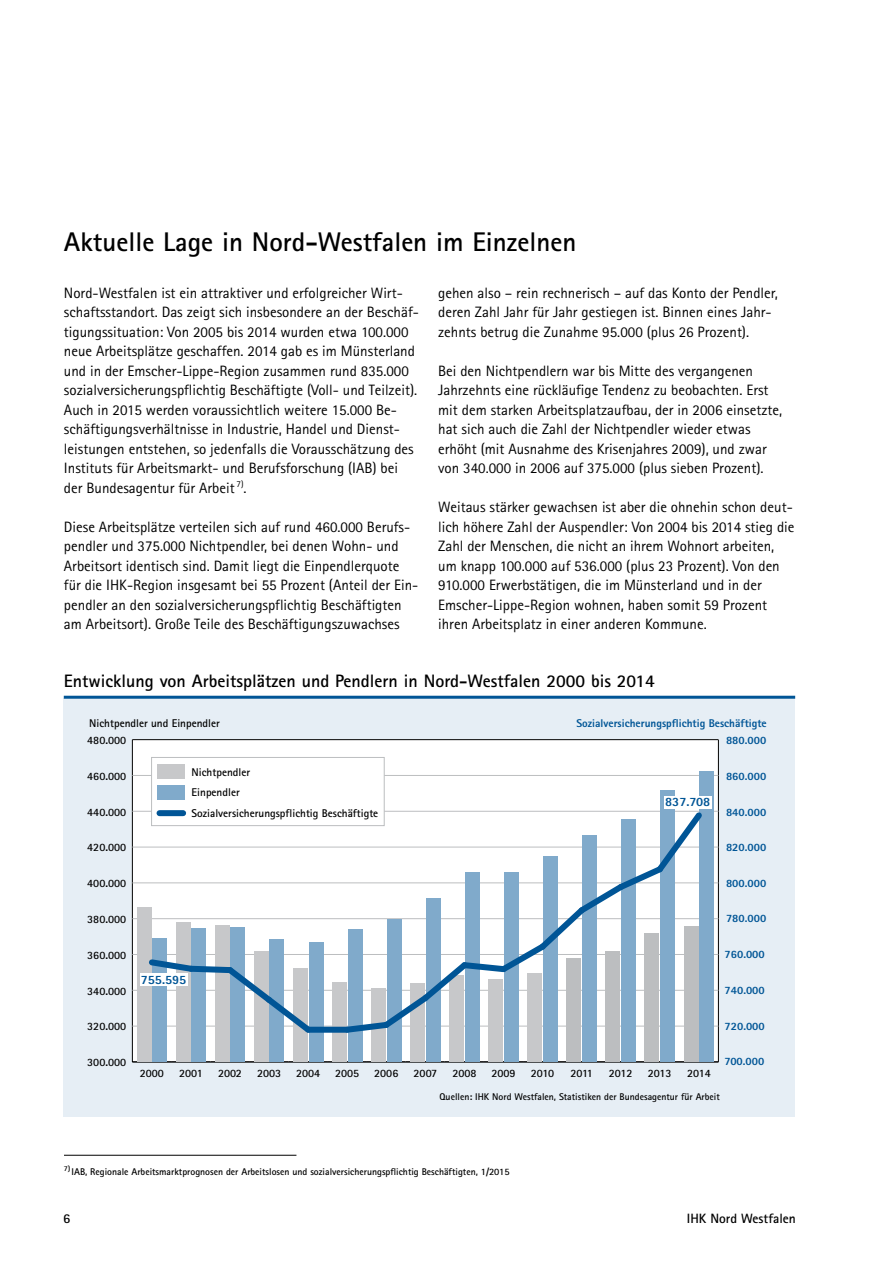
<style>
.page{position:relative;width:893px;height:1263px;background:#fff}
.page>*{position:absolute;margin:0;border:0;box-sizing:border-box;transform-origin:0 0}
.t1{font:700 27px "Rotis Sans Serif";color:#000}
.t2{font:700 18px "Rotis Sans Serif";color:#000}
.t3{font:15px/19.5px "Rotis Sans Serif";color:#000}
.t4{font:700 13.5px "Rotis Sans Serif";color:#000}
.t5{font:800 12.75px "Rotis Sans Serif";color:#005596}
.t6{font:700 11.25px/20.5px "Rotis Sans Serif";color:#000}
.t7{font:800 11.25px "Rotis Sans Serif";color:#005596}
.t8{font:700 9.75px "Rotis Sans Serif";color:#000}
.t9{font:700 7.5px "Rotis Sans Serif";color:#000}
</style>
<div class="page">
<hr style="left:64px;top:1155px;width:232px;height:1px;background:#000">
<div style="left:64px;top:698px;width:731px;height:419px;background:#e6eef5"></div>
<div style="left:132px;top:740px;width:586px;height:322px;background:#fff"></div>
<hr style="left:718px;top:740px;width:1px;height:322px;background:#000">
<hr style="left:132px;top:740px;width:1px;height:322px;background:#000">
<hr style="left:132px;top:1061px;width:586px;height:1px;background:#000">
<hr style="left:132px;top:1026px;width:586px;height:1px;background:#bcbec0">
<hr style="left:132px;top:990px;width:586px;height:1px;background:#bcbec0">
<hr style="left:132px;top:954px;width:586px;height:1px;background:#bcbec0">
<hr style="left:132px;top:918px;width:586px;height:1px;background:#bcbec0">
<hr style="left:132px;top:882px;width:586px;height:1px;background:#bcbec0">
<hr style="left:132px;top:847px;width:586px;height:1px;background:#bcbec0">
<hr style="left:132px;top:811px;width:586px;height:1px;background:#bcbec0">
<hr style="left:132px;top:775px;width:586px;height:1px;background:#bcbec0">
<hr style="left:132px;top:739px;width:586px;height:1px;background:#000">
<div style="left:153px;top:938px;width:14px;height:124px;background:#80aacb"></div>
<div style="left:192px;top:929px;width:14px;height:133px;background:#80aacb"></div>
<div style="left:231px;top:928px;width:14px;height:134px;background:#80aacb"></div>
<div style="left:270px;top:939px;width:14px;height:123px;background:#80aacb"></div>
<div style="left:309px;top:942px;width:14px;height:120px;background:#80aacb"></div>
<div style="left:348px;top:930px;width:14px;height:132px;background:#80aacb"></div>
<div style="left:387px;top:920px;width:14px;height:142px;background:#80aacb"></div>
<div style="left:426px;top:898px;width:14px;height:164px;background:#80aacb"></div>
<div style="left:465px;top:872px;width:14px;height:190px;background:#80aacb"></div>
<div style="left:504px;top:873px;width:14px;height:189px;background:#80aacb"></div>
<div style="left:543px;top:856px;width:14px;height:206px;background:#80aacb"></div>
<div style="left:582px;top:835px;width:14px;height:227px;background:#80aacb"></div>
<div style="left:621px;top:819px;width:15px;height:243px;background:#80aacb"></div>
<div style="left:661px;top:791px;width:14px;height:271px;background:#80aacb"></div>
<div style="left:700px;top:772px;width:14px;height:290px;background:#80aacb"></div>
<div style="left:137px;top:907px;width:14px;height:155px;background:#c7c8ca"></div>
<div style="left:176px;top:923px;width:14px;height:139px;background:#c7c8ca"></div>
<div style="left:215px;top:925px;width:14px;height:137px;background:#c7c8ca"></div>
<div style="left:254px;top:951px;width:14px;height:111px;background:#c7c8ca"></div>
<div style="left:293px;top:968px;width:14px;height:94px;background:#c7c8ca"></div>
<div style="left:332px;top:983px;width:14px;height:79px;background:#c7c8ca"></div>
<div style="left:371px;top:988px;width:15px;height:74px;background:#c7c8ca"></div>
<div style="left:411px;top:983px;width:14px;height:79px;background:#c7c8ca"></div>
<div style="left:450px;top:975px;width:14px;height:87px;background:#c7c8ca"></div>
<div style="left:489px;top:979px;width:14px;height:83px;background:#c7c8ca"></div>
<div style="left:528px;top:973px;width:14px;height:89px;background:#c7c8ca"></div>
<div style="left:567px;top:958px;width:14px;height:104px;background:#bcbec0"></div>
<div style="left:606px;top:951px;width:14px;height:111px;background:#bcbec0"></div>
<div style="left:645px;top:933px;width:14px;height:129px;background:#bcbec0"></div>
<div style="left:684px;top:926px;width:14px;height:136px;background:#bcbec0"></div>
<div style="left:140px;top:974px;width:48px;height:12px;background:#fff"></div>
<div style="left:664px;top:796px;width:47px;height:12px;background:#fff"></div>
<svg style="left:145px;top:955px;width:172px;height:83px"></svg>
<div style="left:308px;top:1027px;width:39px;height:6px;background:#005596"></div>
<svg style="left:341px;top:807px;width:366px;height:229px"></svg>
<div style="left:151px;top:757px;width:234px;height:69px;background:#fff;border:1px solid #bcbec0"></div>
<div style="left:158px;top:764px;width:27px;height:14px;background:#c7c8ca"></div>
<div style="left:158px;top:785px;width:27px;height:14px;background:#80aacb"></div>
<div style="left:159px;top:810px;width:24px;height:6px;background:#005596"></div>
<hr style="left:64px;top:696px;width:731px;height:3px;background:#005596">
<h1 class="t1" style="left:64px;top:225px;width:514px">Aktuelle Lage in Nord-Westfalen im Einzelnen</h1>
<p class="t3" style="left:64px;top:283px;width:356px">Nord-Westfalen ist ein attraktiver und erfolgreicher Wirt&shy;schaftsstandort. Das zeigt sich insbesondere an der Beschäf&shy;tigungssituation: Von 2005 bis 2014 wurden etwa 100.000 neue Arbeitsplätze geschaffen. 2014 gab es im Münsterland und in der Emscher-Lippe-Region zusammen rund 835.000 sozialversicherungspflichtig Beschäftigte (Voll- und Teilzeit).<br>Auch in 2015 werden voraussichtlich weitere 15.000 Be&shy;schäftigungsverhältnisse in Industrie, Handel und Dienst&shy;leistungen entstehen, so jedenfalls die Vorausschätzung des Instituts für Arbeitsmarkt- und Berufsforschung (IAB) bei der Bundesagentur für Arbeit <sup>7)</sup>.</p>
<p class="t3" style="left:64px;top:517px;width:356px">Diese Arbeitsplätze verteilen sich auf rund 460.000 Berufs&shy;pendler und 375.000 Nichtpendler, bei denen Wohn- und Arbeitsort identisch sind. Damit liegt die Einpendlerquote für die IHK-Region insgesamt bei 55 Prozent (Anteil der Ein&shy;pendler an den sozialversicherungspflichtig Beschäftigten am Arbeitsort). Große Teile des Beschäftigungszuwachses</p>
<p class="t3" style="left:438px;top:283px;width:341px">gehen also – rein rechnerisch – auf das Konto der Pendler, deren Zahl Jahr für Jahr gestiegen ist. Binnen eines Jahr&shy;zehnts betrug die Zunahme 95.000 (plus 26 Prozent).</p>
<p class="t3" style="left:438px;top:361px;width:346px">Bei den Nichtpendlern war bis Mitte des vergangenen Jahrzehnts eine rückläufige Tendenz zu beobachten. Erst mit dem starken Arbeitsplatzaufbau, der in 2006 einsetzte, hat sich auch die Zahl der Nichtpendler wieder etwas erhöht (mit Ausnahme des Krisenjahres 2009), und zwar von 340.000 in 2006 auf 375.000 (plus sieben Prozent).</p>
<p class="t3" style="left:438px;top:497px;width:358px">Weitaus stärker gewachsen ist aber die ohnehin schon deut&shy;lich höhere Zahl der Auspendler: Von 2004 bis 2014 stieg die Zahl der Menschen, die nicht an ihrem Wohnort arbeiten, um knapp 100.000 auf 536.000 (plus 23 Prozent). Von den 910.000 Erwerbstätigen, die im Münsterland und in der Emscher-Lippe-Region wohnen, haben somit 59 Prozent ihren Arbeitsplatz in einer anderen Kommune.</p>
<p class="t2" style="left:64px;top:670px;width:593px">Entwicklung von Arbeitsplätzen und Pendlern in Nord-Westfalen 2000 bis 2014</p>
<p class="t2" style="left:86px;top:675px;width:589px">Entwicklung von Arbeitsplätzen und Pendlern in Nord-Westfalen 2000 bis 2014</p>
<p class="t6" style="left:89px;top:712px;width:132px">Nichtpendler und Einpendler</p>
<p class="t7" style="left:576px;top:716px;width:192px">Sozialversicherungspflichtig Beschäftigte</p>
<p class="t6" style="left:87px;top:730px;width:40px">480.000</p>
<p class="t7" style="left:726px;top:733px;width:42px">880.000</p>
<p class="t6" style="left:87px;top:765px;width:40px">460.000</p>
<p class="t6" style="left:87px;top:801px;width:40px">440.000</p>
<p class="t6" style="left:192px;top:761px;width:188px">Nichtpendler<br>Einpendler<br>Sozialversicherungspflichtig Beschäftigte</p>
<p class="t5" style="left:665px;top:794px;width:47px">837.708</p>
<p class="t7" style="left:726px;top:769px;width:42px">860.000</p>
<p class="t7" style="left:726px;top:805px;width:42px">840.000</p>
<p class="t6" style="left:87px;top:837px;width:40px">420.000</p>
<p class="t7" style="left:726px;top:840px;width:42px">820.000</p>
<p class="t6" style="left:87px;top:873px;width:40px">400.000</p>
<p class="t7" style="left:726px;top:876px;width:42px">800.000</p>
<p class="t6" style="left:87px;top:909px;width:40px">380.000</p>
<p class="t7" style="left:726px;top:911px;width:42px">780.000</p>
<p class="t6" style="left:87px;top:944px;width:40px">360.000</p>
<p class="t7" style="left:724px;top:947px;width:42px">760.000</p>
<p class="t5" style="left:141px;top:971px;width:47px">755.595</p>
<p class="t6" style="left:87px;top:980px;width:40px">340.000</p>
<p class="t7" style="left:724px;top:983px;width:42px">740.000</p>
<p class="t6" style="left:87px;top:1016px;width:40px">320.000</p>
<p class="t7" style="left:724px;top:1018px;width:42px">720.000</p>
<p class="t6" style="left:87px;top:1052px;width:40px">300.000</p>
<p class="t7" style="left:724px;top:1054px;width:41px">700.000</p>
<p class="t6" style="left:140px;top:1063px;width:26px">2000</p>
<p class="t6" style="left:179px;top:1063px;width:25px">2001</p>
<p class="t6" style="left:218px;top:1063px;width:25px">2002</p>
<p class="t6" style="left:257px;top:1063px;width:26px">2003</p>
<p class="t6" style="left:296px;top:1063px;width:26px">2004</p>
<p class="t6" style="left:335px;top:1063px;width:26px">2005</p>
<p class="t6" style="left:374px;top:1063px;width:26px">2006</p>
<p class="t6" style="left:414px;top:1063px;width:25px">2007</p>
<p class="t6" style="left:452px;top:1063px;width:26px">2008</p>
<p class="t6" style="left:491px;top:1063px;width:26px">2009</p>
<p class="t6" style="left:531px;top:1063px;width:25px">2010</p>
<p class="t6" style="left:570px;top:1063px;width:24px">2011</p>
<p class="t6" style="left:609px;top:1063px;width:25px">2012</p>
<p class="t6" style="left:648px;top:1063px;width:25px">2013</p>
<p class="t6" style="left:687px;top:1063px;width:25px">2014</p>
<p class="t8" style="left:439px;top:1090px;width:282px">Quellen: IHK Nord Westfalen, Statistiken der Bundesagentur für Arbeit</p>
<p class="t9" style="left:64px;top:1163px;width:8px">7)</p>
<p class="t8" style="left:72px;top:1166px;width:440px">IAB, Regionale Arbeitsmarktprognosen der Arbeitslosen und sozialversicherungspflichtig Beschäftigten, 1/2015</p>
<p class="t4" style="left:63px;top:1210px;width:9px">6</p>
<p class="t4" style="left:687px;top:1210px;width:110px">IHK Nord Westfalen</p>
</div>
